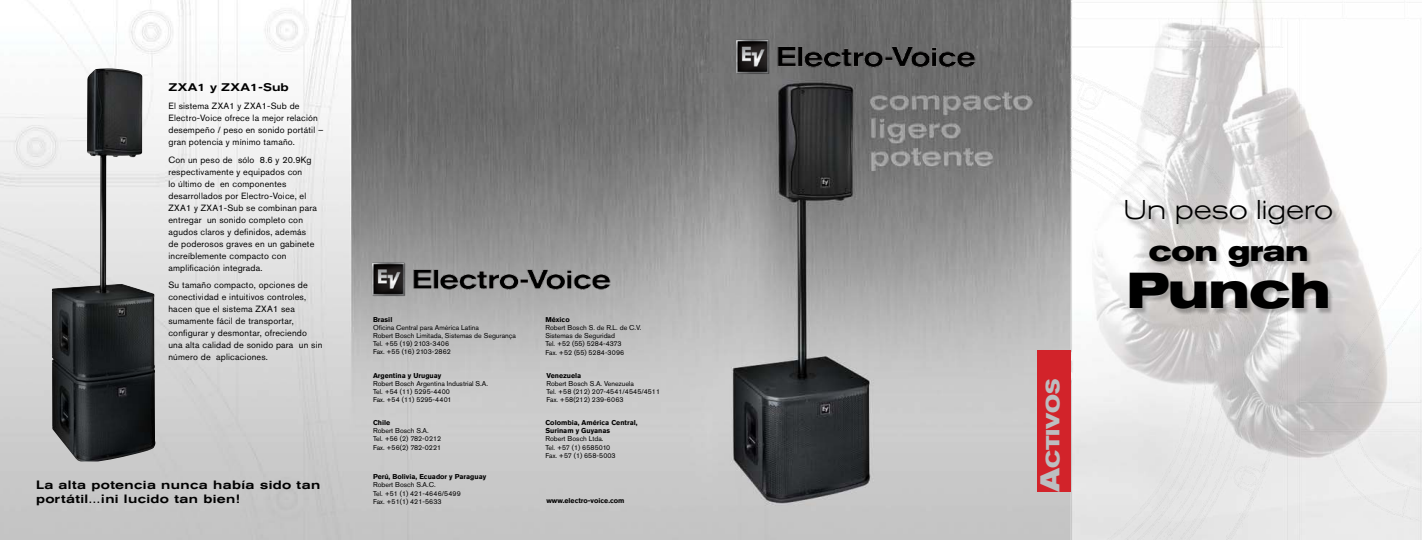
<style>
.page{position:relative;width:1422px;height:540px;background:#fff}
.page>*{position:absolute;margin:0;border:0;box-sizing:border-box;transform-origin:0 0}
.t1{font:700 expanded 50px "Akzidenz Grotesk Pro";color:#000}
.t2{font:700 expanded 28px "Akzidenz Grotesk Pro";color:#000}
.t3{font:300 expanded 27px "Akzidenz Grotesk Pro";color:#000}
.t4{font:700 expanded 18.9px "Akzidenz Grotesk Pro";color:#bcbec0}
.t5{font:500 expanded 12px/14.4px "Akzidenz Grotesk Pro";letter-spacing:.03em;color:#000}
.t6{font:500 expanded 11px "Akzidenz Grotesk Pro";letter-spacing:.02em;color:#000}
.t7{font:9px/12px "Akzidenz Grotesk Pro";letter-spacing:.02em;color:#000}
.t8{font:7px/8.4px "Akzidenz Grotesk Pro";color:#000}
.t9{font:700 7px/8.4px "Akzidenz Grotesk Pro";color:#000}
.s1{font-size:27px}
</style>
<div class="page">
<img style="left:0;top:0;width:1422px;height:540px">
<img style="left:52px;top:68px;width:104px;height:393px">
<img style="left:733px;top:36px;width:245px;height:40px">
<img style="left:368px;top:259px;width:246px;height:40px">
<div style="left:1038px;top:350px;width:33px;height:142px;background:#d2232a"></div>
<div style="left:1126px;top:200px;width:212px;height:115px;background:#000;opacity:.25"></div>
<p class="t6" style="left:168px;top:80px;width:122px">ZXA1 y ZXA1-Sub</p>
<p class="t7" style="left:168px;top:100px;width:156px">El sistema ZXA1 y ZXA1-Sub de Electro-Voice ofrece la mejor relación desempeño / peso en sonido portátil – gran potencia y mínimo tamaño.</p>
<p class="t7" style="left:168px;top:153px;width:150px">Con un peso de sólo 8.6 y 20.9Kg respectivamente y equipados con<br>lo último de en componentes desarrollados por Electro-Voice, el<br>ZXA1 y ZXA1-Sub se combinan para entregar un sonido completo con agudos claros y definidos, además de poderosos graves en un gabinete increíblemente compacto con amplificación integrada.</p>
<p class="t7" style="left:168px;top:279px;width:156px">Su tamaño compacto, opciones de conectividad e intuitivos controles, hacen que el sistema ZXA1 sea sumamente fácil de transportar, configurar y desmontar, ofreciendo una alta calidad de sonido para un sin número de aplicaciones.</p>
<h3 class="t5" style="left:36px;top:477px;width:286px">La alta potencia nunca había sido tan portátil…¡ni lucido tan bien!</h3>
<p class="t9" style="left:373px;top:315px;width:21px">Brasil</p>
<p class="t8" style="left:373px;top:324px;width:145px;line-height:8px">Oficina Central para América Latina<br>Robert Bosch Limitada, Sistemas de Segurança<br>Tel. +55 (19) 2103-3406<br>Fax. +55 (16) 2103-2862</p>
<p class="t9" style="left:373px;top:371px;width:70px">Argentina y Uruguay</p>
<p class="t8" style="left:373px;top:379px;width:116px;line-height:8px">Robert Bosch Argentina Industrial S.A.<br>Tel. +54 (11) 5295-4400<br>Fax. +54 (11) 5295-4401</p>
<p class="t9" style="left:373px;top:418px;width:19px">Chile</p>
<p class="t8" style="left:373px;top:426px;width:70px">Robert Bosch S.A.<br>Tel. +56 (2) 782-0212<br>Fax. +56(2) 782-0221</p>
<p class="t9" style="left:373px;top:473px;width:115px">Perú, Bolivia, Ecuador y Paraguay</p>
<p class="t8" style="left:373px;top:481px;width:89px">Robert Bosch S.A.C.<br>Tel. +51 (1) 421-4646/5499<br>Fax. +51(1) 421-5633</p>
<p class="t9" style="left:545px;top:315px;width:26px">México</p>
<p class="t8" style="left:545px;top:323px;width:98px">Robert Bosch S. de R.L. de C.V.<br>Sistemas de Seguridad<br>Tel. +52 (55) 5284-4373<br>Fax. +52 (55) 5284-3096</p>
<p class="t9" style="left:546px;top:371px;width:36px">Venezuela</p>
<p class="t8" style="left:546px;top:379px;width:115px">Robert Bosch S.A. Venezuela<br>Tel. +58 (212) 207-4541/4545/4511<br>Fax. +58(212) 239-6063</p>
<p class="t9" style="left:545px;top:418px;width:94px">Colombia, América Central,<br>Surinam y Guyanas</p>
<p class="t8" style="left:545px;top:434px;width:72px">Robert Bosch Ltda.<br>Tel. +57 (1) 6585010<br>Fax. +57 (1) 658-5003</p>
<p class="t9" style="left:546px;top:497px;width:80px">www.electro-voice.com</p>
<h3 class="t4" style="left:1041px;top:492px;width:115px;rotate:-90deg"><span class="s1">A</span>ctivos</h3>
<h3 class="t3" style="left:1124px;top:192px;width:211px">Un peso ligero</h3>
<h2 class="t2" style="left:1149px;top:233px;width:161px">con gran</h2>
<h1 class="t1" style="left:1127px;top:259px;width:205px">Punch</h1>
</div>
